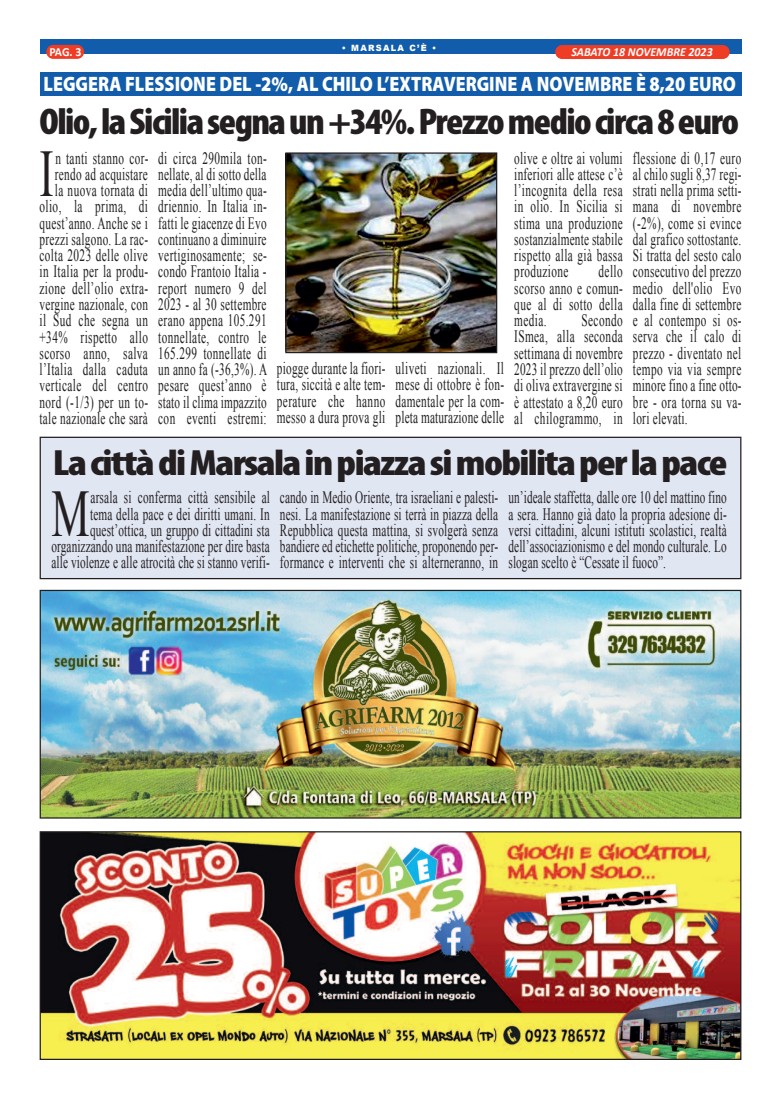
<style>
.page{position:relative;width:780px;height:1099px;background:#fff}
.page>*{position:absolute;margin:0;border:0;box-sizing:border-box;transform-origin:0 0}
.t1{font:66.5px "Times New Roman";color:#231f20;scale:.65 1}
.t2{font:900 condensed 37.25px "Myriad Pro";letter-spacing:-.04em;color:#231f20;scale:1.05 1}
.t3{font:900 condensed 36.62px "Myriad Pro";letter-spacing:-.04em;color:#231f20;scale:1.15 1}
.t4{font:900 20.88px "Myriad Pro";color:#fff;scale:.86 1}
.t5{font:17.38px/16.2px "Times New Roman";letter-spacing:.025em;color:#231f20;text-align:justify;scale:.65 1}
.t6{font:italic 700 12.38px "Calibri";color:#fff;scale:.96 1}
.t7{font:700 12.38px "Calibri";color:#fff;scale:.96 1}
.t8{font:900 8.62px "Arial";letter-spacing:.15em;color:#fff;scale:.96 1}
</style>
<div class="page">
<div style="left:40px;top:40px;width:701px;height:14px;background:#115cab"></div>
<div style="left:46px;top:45px;width:38px;height:14px;background:#ef3c25;border-radius:7px"></div>
<div style="left:555px;top:45px;width:174px;height:14px;background:#ef3c25;border-radius:7px"></div>
<div style="left:40px;top:437px;width:700px;height:141px;background:#e1e6f3"></div>
<div style="left:40px;top:436px;width:701px;height:143px;border:1px solid #231f20"></div>
<div style="left:40px;top:72px;width:701px;height:24px;background:#115cab"></div>
<img style="left:287px;top:154px;width:208px;height:197px">
<div style="left:285px;top:152px;width:212px;height:201px;border:1px solid #231f20"></div>
<img style="left:42px;top:592px;width:697px;height:224px">
<div style="left:40px;top:590px;width:701px;height:228px;border:1px solid #231f20"></div>
<img style="left:42px;top:833px;width:697px;height:224px">
<div style="left:40px;top:831px;width:701px;height:228px;border:1px solid #231f20"></div>
<p class="t8" style="left:342px;top:41px;width:100px">• MARSALA C’È •</p>
<p class="t7" style="left:49px;top:47px;width:35px">PAG. 3</p>
<p class="t6" style="left:571px;top:46px;width:149px">SABATO 18 NOVEMBRE 2023</p>
<p class="t4" style="left:44px;top:76px;width:806px">LEGGERA FLESSIONE DEL -2%, AL CHILO L’EXTRAVERGINE A NOVEMBRE È 8,20 EURO</p>
<h2 class="t2" style="left:40px;top:108px;width:667px">Olio,laSiciliasegnaun+34%.Prezzomediocirca8euro</h2>
<p class="t5" style="left:40px;top:150px;width:169px;text-align:right">n tanti stanno cor&shy;rendo ad acquistare<br>la nuova tornata di olio, la prima, di quest’anno. Anche se i prezzi salgono. La rac&shy;colta 2023 delle olive in Italia per la produ&shy;zione dell’olio extra&shy;vergine nazionale, con il Sud che segna un +34% rispetto allo scorso anno, salva l’Italia dalla caduta verticale del centro nord (-1/3) per un to&shy;tale nazionale che sarà</p>
<p class="t5" style="left:158px;top:150px;width:169px">di circa 290mila ton&shy;nellate, al di sotto della media dell’ultimo qua&shy;driennio. In Italia in&shy;fatti le giacenze di Evo continuano a diminuire vertiginosamente; se&shy;condo Frantoio Italia - report numero 9 del 2023 - al 30 settembre erano appena 105.291 tonnellate, contro le 165.299 tonnellate di un anno fa (-36,3%). A pesare quest’anno è stato il clima impazzito con eventi estremi:</p>
<h1 class="t1" style="left:40px;top:137px;width:24px">I</h1>
<p class="t5" style="left:277px;top:360px;width:169px">piogge durante la fiori&shy;tura, siccità e alte tem&shy;perature che hanno messo a dura prova gli</p>
<p class="t5" style="left:395px;top:360px;width:169px">uliveti nazionali. Il mese di ottobre è fon&shy;damentale per la com&shy;pleta maturazione delle</p>
<p class="t5" style="left:514px;top:150px;width:168px">olive e oltre ai volumi inferiori alle attese c’è l’incognita della resa in olio. In Sicilia si stima una produzione sostanzialmente stabile rispetto alla già bassa produzione</p>
<p class="t5" style="left:514px;top:263px;width:169px;text-indent:84px">dello scorso anno e comun&shy;que al di sotto della media.</p>
<p class="t5" style="left:514px;top:312px;width:168px;text-indent:67px">Secondo ISmea, alla seconda settimana di novembre 2023 il prezzo dell’olio di oliva extravergine si è attestato a 8,20 euro al chilogrammo, in</p>
<p class="t5" style="left:633px;top:150px;width:169px">flessione di 0,17 euro al chilo sugli 8,37 regi&shy;strati nella prima setti&shy;mana di novembre (-2%), come si evince dal grafico sottostante.<br>Si tratta del sesto calo consecutivo del prezzo medio dell'olio Evo dalla fine di settembre e al contempo si os&shy;serva che il calo di prezzo - diventato nel tempo via via sempre minore fino a fine otto&shy;bre - ora torna su va&shy;lori elevati.</p>
<h3 class="t3" style="left:53px;top:449px;width:588px">LacittàdiMarsalainpiazzasimobilitaperlapace</h3>
<p class="t5" style="left:51px;top:489px;width:338px;text-align:right">arsala si conferma città sensibile al<br>tema della pace e dei diritti umani. In quest’ottica, un gruppo di cittadini sta organizzando una manifestazione per dire basta alle violenze e alle atrocità che si stanno verifi-</p>
<p class="t5" style="left:280px;top:489px;width:337px">cando in Medio Oriente, tra israeliani e palesti&shy;nesi. La manifestazione si terrà in piazza della Repubblica questa mattina, si svolgerà senza bandiere ed etichette politiche, proponendo per&shy;formance e interventi che si alterneranno, in</p>
<p class="t5" style="left:508px;top:489px;width:337px">un’ideale staffetta, dalle ore 10 del mattino fino a sera. Hanno già dato la propria adesione di&shy;versi cittadini, alcuni istituti scolastici, realtà dell’associazionismo e del mondo culturale. Lo slogan scelto è “Cessate il fuoco”.</p>
<h1 class="t1" style="left:51px;top:476px;width:60px">M</h1>
</div>
